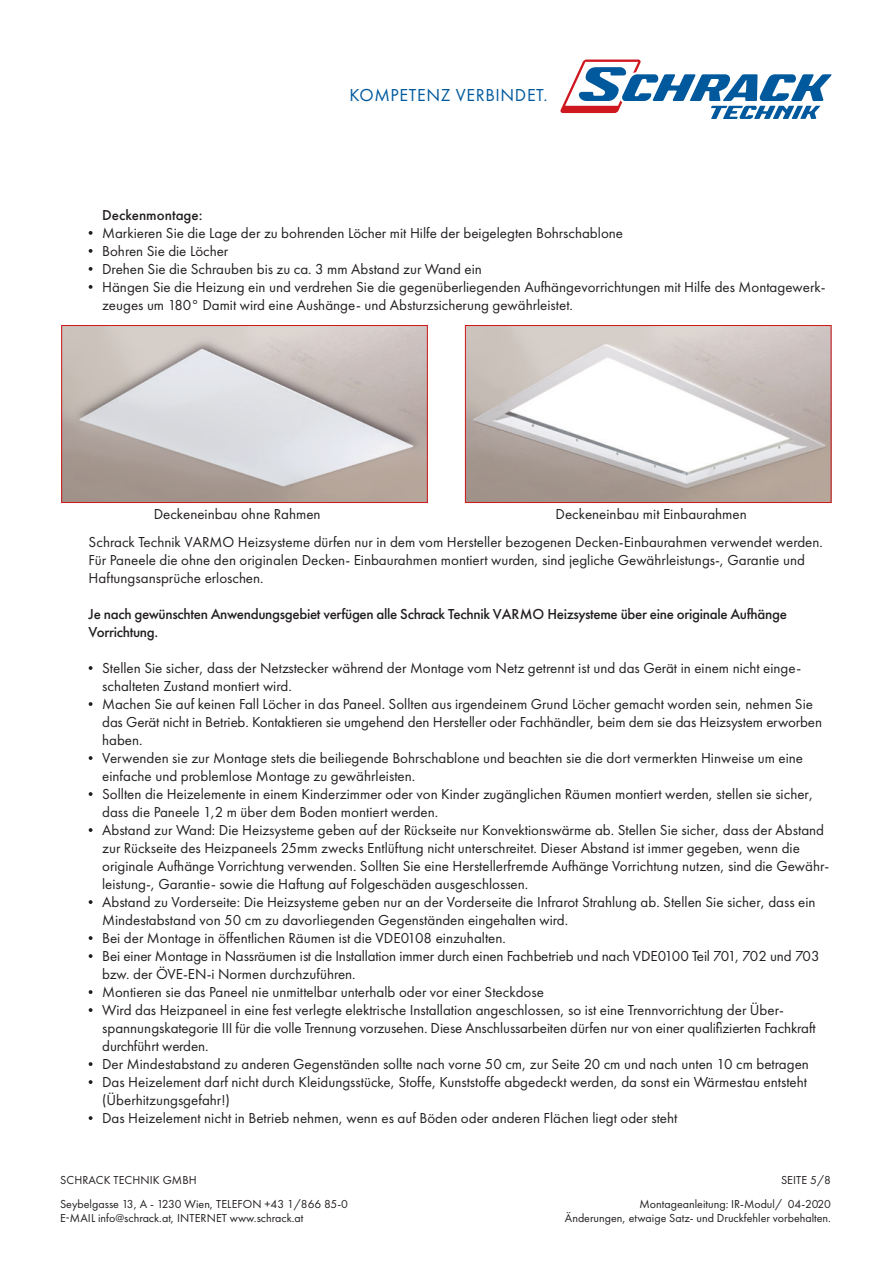
<style>
.page{position:relative;width:893px;height:1263px;background:#fff}
.page>*{position:absolute;margin:0;border:0;box-sizing:border-box;transform-origin:0 0}
.t1{font:18px "Futura PT";letter-spacing:.035em;color:#00599d}
.t2{font:15px/18px "Futura PT";color:#231f20}
.t3{font:500 15px/18px "Futura PT";letter-spacing:-.02em;color:#231f20}
.t4{font:500 15px "Futura PT";color:#231f20}
.t5{font:12px/23.4px "Futura PT";color:#231f20}
</style>
<div class="page">
<svg style="left:560px;top:60px;width:271px;height:59px"></svg>
<svg style="left:89px;top:231px;width:4px;height:4px"></svg>
<svg style="left:89px;top:249px;width:4px;height:4px"></svg>
<svg style="left:89px;top:267px;width:4px;height:4px"></svg>
<svg style="left:89px;top:285px;width:4px;height:4px"></svg>
<img style="left:467px;top:327px;width:362px;height:174px">
<div style="left:465px;top:325px;width:366px;height:178px;border:1px solid #ce171e"></div>
<img style="left:63px;top:327px;width:363px;height:174px">
<div style="left:61px;top:325px;width:367px;height:178px;border:1px solid #ce171e"></div>
<svg style="left:89px;top:666px;width:4px;height:4px"></svg>
<svg style="left:89px;top:702px;width:4px;height:4px"></svg>
<svg style="left:89px;top:756px;width:4px;height:4px"></svg>
<svg style="left:89px;top:792px;width:4px;height:4px"></svg>
<svg style="left:89px;top:828px;width:4px;height:4px"></svg>
<svg style="left:89px;top:900px;width:4px;height:4px"></svg>
<svg style="left:89px;top:936px;width:4px;height:4px"></svg>
<svg style="left:89px;top:954px;width:4px;height:4px"></svg>
<svg style="left:89px;top:990px;width:4px;height:4px"></svg>
<svg style="left:89px;top:1008px;width:4px;height:4px"></svg>
<svg style="left:89px;top:1062px;width:4px;height:4px"></svg>
<svg style="left:89px;top:1080px;width:4px;height:4px"></svg>
<svg style="left:89px;top:1116px;width:4px;height:4px"></svg>
<p class="t1" style="left:350px;top:84px;width:200px">KOMPETENZ VERBINDET.</p>
<p class="t4" style="left:102px;top:206px;width:102px">Deckenmontage:</p>
<p class="t2" style="left:102px;top:224px;width:725px">Markieren Sie die Lage der zu bohrenden Löcher mit Hilfe der beigelegten Bohrschablone<br>Bohren Sie die Löcher<br>Drehen Sie die Schrauben bis zu ca. 3 mm Abstand zur Wand ein<br>Hängen Sie die Heizung ein und verdrehen Sie die gegenüberliegenden Aufhängevorrichtungen mit Hilfe des Montagewerk&shy;zeuges um 180° Damit wird eine Aushänge- und Absturzsicherung gewährleistet.</p>
<p class="t2" style="left:154px;top:504px;width:168px">Deckeneinbau ohne Rahmen</p>
<p class="t2" style="left:556px;top:504px;width:193px">Deckeneinbau mit Einbaurahmen</p>
<p class="t2" style="left:89px;top:533px;width:736px">Schrack Technik VARMO Heizsysteme dürfen nur in dem vom Hersteller bezogenen Decken-Einbaurahmen verwendet werden.<br>Für Paneele die ohne den originalen Decken- Einbaurahmen montiert wurden, sind jegliche Gewährleistungs-, Garantie und<br>Haftungsansprüche erloschen.</p>
<p class="t3" style="left:89px;top:605px;width:700px">Je nach gewünschten Anwendungsgebiet verfügen alle Schrack Technik VARMO Heizsysteme über eine originale Aufhänge<br>Vorrichtung.</p>
<p class="t2" style="left:102px;top:659px;width:729px">Stellen Sie sicher, dass der Netzstecker während der Montage vom Netz getrennt ist und das Gerät in einem nicht einge&shy;schalteten Zustand montiert wird.<br>Machen Sie auf keinen Fall Löcher in das Paneel. Sollten aus irgendeinem Grund Löcher gemacht worden sein, nehmen Sie das Gerät nicht in Betrieb. Kontaktieren sie umgehend den Hersteller oder Fachhändler, beim dem sie das Heizsystem erworben haben.<br>Verwenden sie zur Montage stets die beiliegende Bohrschablone und beachten sie die dort vermerkten Hinweise um eine einfache und problemlose Montage zu gewährleisten.<br>Sollten die Heizelemente in einem Kinderzimmer oder von Kinder zugänglichen Räumen montiert werden, stellen sie sicher, dass die Paneele 1,2 m über dem Boden montiert werden.<br>Abstand zur Wand: Die Heizsysteme geben auf der Rückseite nur Konvektionswärme ab. Stellen Sie sicher, dass der Abstand zur Rückseite des Heizpaneels 25mm zwecks Entlüftung nicht unterschreitet. Dieser Abstand ist immer gegeben, wenn die originale Aufhänge Vorrichtung verwenden. Sollten Sie eine Herstellerfremde Aufhänge Vorrichtung nutzen, sind die Gewähr&shy;leistung-, Garantie- sowie die Haftung auf Folgeschäden ausgeschlossen.<br>Abstand zu Vorderseite: Die Heizsysteme geben nur an der Vorderseite die Infrarot Strahlung ab. Stellen Sie sicher, dass ein Mindestabstand von 50 cm zu davorliegenden Gegenständen eingehalten wird.<br>Bei der Montage in öffentlichen Räumen ist die VDE0108 einzuhalten.<br>Bei einer Montage in Nassräumen ist die Installation immer durch einen Fachbetrieb und nach VDE0100 Teil 701, 702 und 703 bzw. der ÖVE-EN-i Normen durchzuführen.<br>Montieren sie das Paneel nie unmittelbar unterhalb oder vor einer Steckdose<br>Wird das Heizpaneel in eine fest verlegte elektrische Installation angeschlossen, so ist eine Trennvorrichtung der Über&shy;spannungskategorie III für die volle Trennung vorzusehen. Diese Anschlussarbeiten dürfen nur von einer qualifizierten Fachkraft durchführt werden.<br>Der Mindestabstand zu anderen Gegenständen sollte nach vorne 50 cm, zur Seite 20 cm und nach unten 10 cm betragen Das Heizelement darf nicht durch Kleidungsstücke, Stoffe, Kunststoffe abgedeckt werden, da sonst ein Wärmestau entsteht (Überhitzungsgefahr!)<br>Das Heizelement nicht in Betrieb nehmen, wenn es auf Böden oder anderen Flächen liegt oder steht</p>
<p class="t5" style="left:60px;top:1168px;width:289px">SCHRACK TECHNIK GMBH<br>Seybelgasse 13, A - 1230 Wien, TELEFON +43 1/866 85-0</p>
<p class="t5" style="left:60px;top:1206px;width:245px">E-MAIL info@schrack.at, INTERNET www.schrack.at</p>
<p class="t5" style="left:640px;top:1168px;width:193px;text-align:right">SEITE 5/8<br>Montageanleitung: IR-Modul/ 04-2020</p>
<p class="t5" style="left:565px;top:1206px;width:268px">Änderungen, etwaige Satz- und Druckfehler vorbehalten.</p>
</div>
